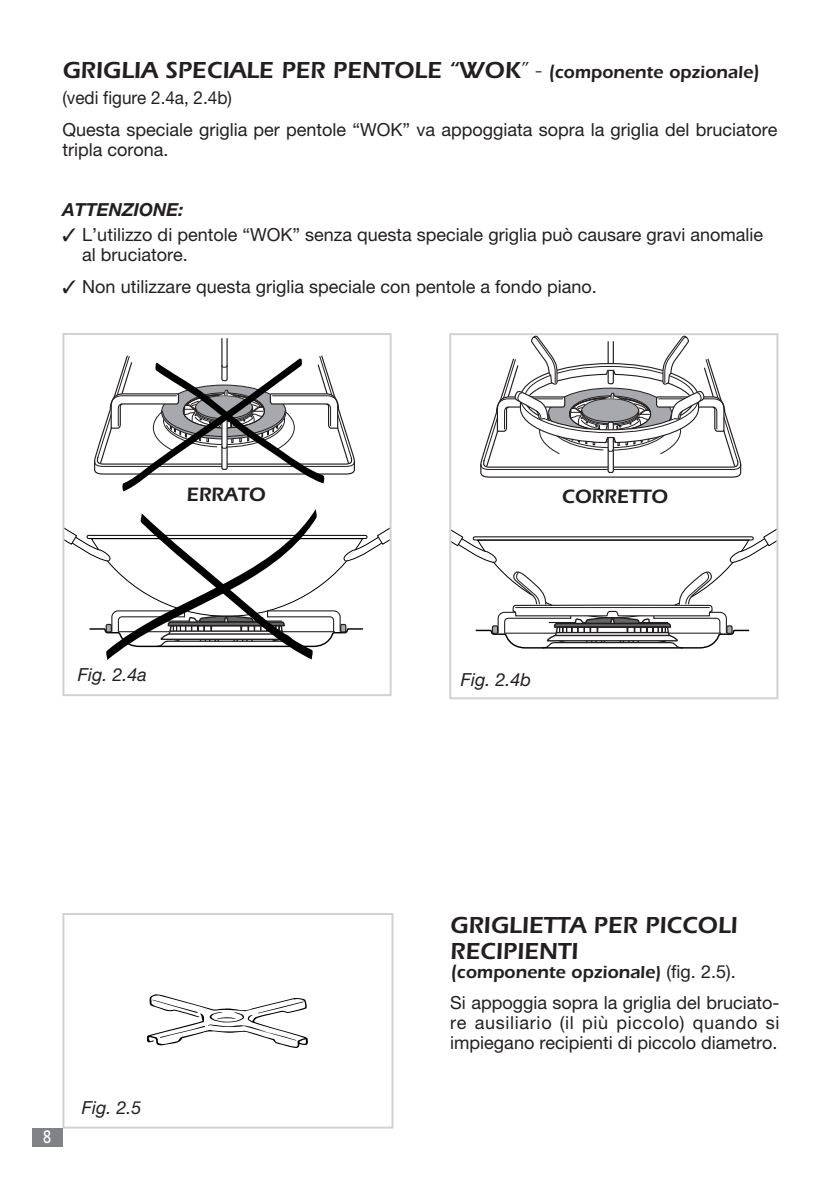
<style>
.page{position:relative;width:840px;height:1191px;background:#fff}
.page>*{position:absolute;margin:0;border:0;box-sizing:border-box;transform-origin:0 0}
.t1{font:600 24px/26px "Itc Eras";color:#231f20}
.t2{font:600 20px "Itc Eras";color:#231f20}
.t3{font:18px/20px "Helvetica Neue";color:#231f20}
.t4{font:18px/31.4px "Helvetica Neue";color:#231f20;scale:.95 1}
.t5{font:600 18px "Itc Eras";color:#231f20}
.t6{font:italic 18px "Helvetica Neue";color:#231f20}
.t7{font:italic 700 18px "Helvetica Neue";color:#231f20}
.t8{font:18px "Frutiger";color:#fff;scale:.8 1}
.s1{font-weight:400}
.s2{font-size:20px}
.s3{font-size:18px}
.s4{font-family:"Helvetica Neue";font-weight:400}
</style>
<div class="page">
<svg style="left:65px;top:509px;width:323px;height:151px"></svg>
<div style="left:340px;top:624px;width:5px;height:8px;background:#a8a9ad"></div>
<div style="left:340px;top:624px;width:6px;height:8px;border:1px solid #231f20"></div>
<svg style="left:94px;top:338px;width:261px;height:154px"></svg>
<div style="left:62px;top:333px;width:329px;height:363px;border:2px solid #d1d2d4"></div>
<svg style="left:452px;top:529px;width:323px;height:120px"></svg>
<hr style="left:515px;top:607px;width:194px;height:1px;background:#231f20">
<svg style="left:480px;top:336px;width:261px;height:142px"></svg>
<div style="left:449px;top:333px;width:329px;height:366px;border:2px solid #d1d2d4"></div>
<svg style="left:146px;top:994px;width:162px;height:54px"></svg>
<div style="left:62px;top:913px;width:331px;height:215px;border:2px solid #d1d2d4"></div>
<div style="left:32px;top:1128px;width:30px;height:18px;background:#808285"></div>
<h1 class="t1" style="left:62px;top:60px;width:698px">GRIGLIA SPECIALE PER PENTOLE “WOK<span class="s1">” -</span> <span class="s2">(</span><span class="s3">componente opzionale</span><span class="s2">)</span></h1>
<p class="t4" style="left:62px;top:84px;width:753px">(vedi figure 2.4a, 2.4b)<br>Questa speciale griglia per pentole “WOK” va appoggiata sopra la griglia del bruciatore</p>
<p class="t3" style="left:62px;top:141px;width:107px">tripla corona.</p>
<p class="t7" style="left:62px;top:203px;width:122px">ATTENZIONE:</p>
<p class="t3" style="left:82px;top:227px;width:682px;text-indent:-20px">✓ L’utilizzo di pentole “WOK” senza questa speciale griglia può causare gravi anomalie al bruciatore.</p>
<p class="t3" style="left:62px;top:278px;width:535px">✓ Non utilizzare questa griglia speciale con pentole a fondo piano.</p>
<p class="t2" style="left:186px;top:488px;width:81px">ERRATO</p>
<p class="t6" style="left:78px;top:668px;width:71px">Fig. 2.4a</p>
<p class="t2" style="left:561px;top:489px;width:108px">CORRETTO</p>
<p class="t6" style="left:460px;top:673px;width:72px">Fig. 2.4b</p>
<p class="t8" style="left:43px;top:1130px;width:12px">8</p>
<p class="t6" style="left:82px;top:1101px;width:61px">Fig. 2.5</p>
<h1 class="t1" style="left:450px;top:915px;width:288px">GRIGLIETTA PER PICCOLI<br>RECIPIENTI</h1>
<p class="t5" style="left:450px;top:966px;width:287px"><span class="s2">(</span>componente opzionale) <span class="s4">(fig. 2.5).</span></p>
<p class="t3" style="left:450px;top:994px;width:330px;text-align:justify">Si appoggia sopra la griglia del bruciato&shy;re ausiliario (il più piccolo) quando si impiegano recipienti di piccolo diametro.</p>
</div>
